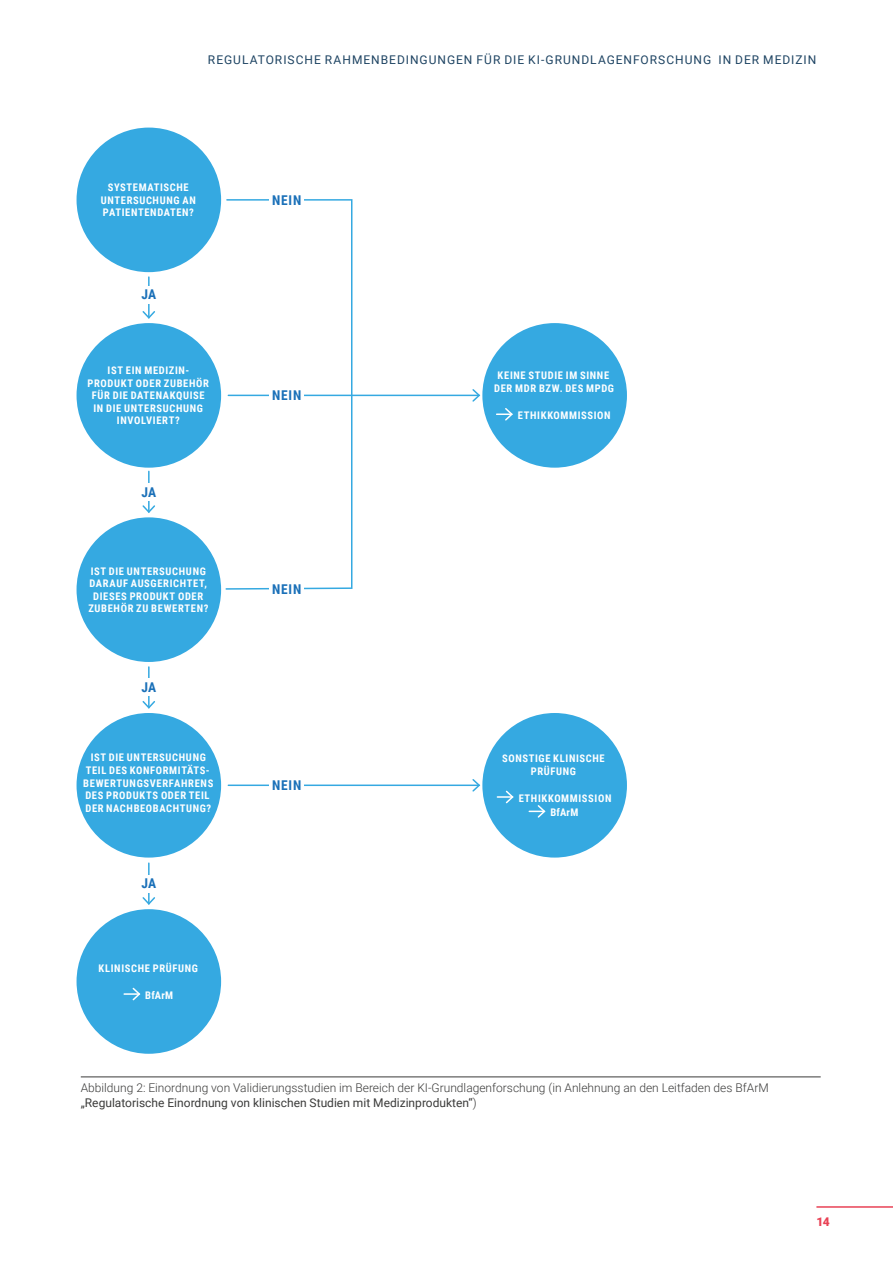
<style>
.page{position:relative;width:893px;height:1263px;background:#fff}
.page>*{position:absolute;margin:0;border:0;box-sizing:border-box;transform-origin:0 0}
.Grafik_Versalien{font:700 13.5px "Roboto Condensed";letter-spacing:.055em;color:#1a70b8}
.BU_Grafiken{font:300 12px/14.4px "Roboto";color:#3b3b3a}
.t1{font:12px "Roboto";letter-spacing:.08em;color:#1d4362}
.t2{font:900 12px "Roboto";color:#e94255}
.Grafik_Versalien-2{font:700 10.5px/12.6px "Roboto Condensed";letter-spacing:.06em;color:#fff;text-align:center}
.s1{font-weight:400}
</style>
<div class="page">
<hr style="left:816px;top:1206px;width:77px;height:2px;background:#e94255">
<div style="left:77px;top:128px;width:144px;height:144px;background:#35a9e1;border-radius:50%"></div>
<div style="left:77px;top:713px;width:144px;height:144px;background:#35a9e1;border-radius:50%"></div>
<div style="left:77px;top:323px;width:144px;height:145px;background:#35a9e1;border-radius:50%"></div>
<div style="left:77px;top:517px;width:144px;height:145px;background:#35a9e1;border-radius:50%"></div>
<div style="left:77px;top:909px;width:144px;height:145px;background:#35a9e1;border-radius:50%"></div>
<svg style="left:124px;top:987px;width:17px;height:14px"></svg>
<hr style="left:148px;top:277px;width:2px;height:41px;background:#35a9e1">
<svg style="left:142px;top:310px;width:13px;height:9px"></svg>
<div style="left:141px;top:286px;width:16px;height:17px;background:#fff"></div>
<hr style="left:148px;top:471px;width:2px;height:41px;background:#35a9e1">
<svg style="left:142px;top:504px;width:13px;height:9px"></svg>
<div style="left:141px;top:483px;width:16px;height:17px;background:#fff"></div>
<hr style="left:148px;top:667px;width:2px;height:41px;background:#35a9e1">
<svg style="left:142px;top:699px;width:13px;height:10px"></svg>
<div style="left:141px;top:679px;width:16px;height:17px;background:#fff"></div>
<hr style="left:148px;top:863px;width:2px;height:41px;background:#35a9e1">
<svg style="left:142px;top:896px;width:13px;height:9px"></svg>
<div style="left:141px;top:875px;width:16px;height:17px;background:#fff"></div>
<div style="left:482px;top:323px;width:145px;height:145px;background:#35a9e1;border-radius:50%"></div>
<svg style="left:497px;top:408px;width:16px;height:13px"></svg>
<hr style="left:228px;top:395px;width:251px;height:1px;background:#35a9e1">
<svg style="left:471px;top:389px;width:10px;height:13px"></svg>
<svg style="left:225px;top:199px;width:128px;height:391px"></svg>
<div style="left:270px;top:191px;width:34px;height:17px;background:#fff"></div>
<div style="left:270px;top:581px;width:34px;height:17px;background:#fff"></div>
<div style="left:270px;top:387px;width:34px;height:17px;background:#fff"></div>
<div style="left:482px;top:713px;width:145px;height:144px;background:#35a9e1;border-radius:50%"></div>
<svg style="left:497px;top:790px;width:17px;height:14px"></svg>
<svg style="left:529px;top:805px;width:17px;height:13px"></svg>
<hr style="left:228px;top:784px;width:251px;height:2px;background:#35a9e1">
<svg style="left:471px;top:779px;width:10px;height:13px"></svg>
<div style="left:270px;top:776px;width:34px;height:17px;background:#fff"></div>
<hr style="left:81px;top:1076px;width:740px;height:1px;background:#3b3b3a">
<p class="t1" style="left:208px;top:52px;width:610px">REGULATORISCHE RAHMENBEDINGUNGEN FÜR DIE KI-GRUNDLAGENFORSCHUNG IN DER MEDIZIN</p>
<p class="Grafik_Versalien-2" style="left:101px;top:181px;width:97px">SYSTEMATISCHE<br>UNTERSUCHUNG AN<br>PATIENTENDATEN?</p>
<p class="Grafik_Versalien" style="left:141px;top:285px;width:16px">JA</p>
<p class="Grafik_Versalien" style="left:272px;top:190px;width:30px">NEIN</p>
<p class="Grafik_Versalien-2" style="left:88px;top:363px;width:123px">IST EIN MEDIZIN-<br>PRODUKT ODER ZUBEHÖR<br>FÜR DIE DATENAKQUISE<br>IN DIE UNTERSUCHUNG<br>INVOLVIERT?</p>
<p class="Grafik_Versalien" style="left:141px;top:482px;width:16px">JA</p>
<p class="Grafik_Versalien-2" style="left:88px;top:564px;width:121px">IST DIE UNTERSUCHUNG<br>DARAUF AUSGERICHTET,<br>DIESES PRODUKT ODER<br>ZUBEHÖR ZU BEWERTEN?</p>
<p class="Grafik_Versalien" style="left:141px;top:678px;width:16px">JA</p>
<p class="Grafik_Versalien-2" style="left:83px;top:751px;width:132px">IST DIE UNTERSUCHUNG<br>TEIL DES KONFORMITÄTS-<br>BEWERTUNGSVERFAHRENS<br>DES PRODUKTS ODER TEIL<br>DER NACHBEOBACHTUNG?</p>
<p class="Grafik_Versalien" style="left:141px;top:874px;width:16px">JA</p>
<p class="Grafik_Versalien-2" style="left:99px;top:961px;width:101px">KLINISCHE PRÜFUNG</p>
<p class="Grafik_Versalien-2" style="left:145px;top:988px;width:29px">BfArM</p>
<p class="Grafik_Versalien" style="left:272px;top:386px;width:30px">NEIN</p>
<p class="Grafik_Versalien" style="left:272px;top:580px;width:30px">NEIN</p>
<p class="Grafik_Versalien" style="left:272px;top:775px;width:30px">NEIN</p>
<p class="Grafik_Versalien-2" style="left:494px;top:369px;width:121px">KEINE STUDIE IM SINNE<br>DER MDR BZW. DES MPDG</p>
<p class="Grafik_Versalien-2" style="left:518px;top:408px;width:94px">ETHIKKOMMISSION</p>
<p class="Grafik_Versalien-2" style="left:502px;top:752px;width:104px">SONSTIGE KLINISCHE<br>PRÜFUNG</p>
<p class="Grafik_Versalien-2" style="left:519px;top:791px;width:94px">ETHIKKOMMISSION</p>
<p class="Grafik_Versalien-2" style="left:550px;top:805px;width:29px">BfArM</p>
<p class="BU_Grafiken" style="left:81px;top:1080px;width:689px">Abbildung 2: Einordnung von Validierungsstudien im Bereich der KI-Grundlagenforschung (in Anlehnung an den Leitfaden des BfArM <span class="s1">„Regulatorische Einordnung von klinischen Studien mit Medizinprodukten“</span>)</p>
<p class="t2" style="left:816px;top:1213px;width:15px">14</p>
</div>
